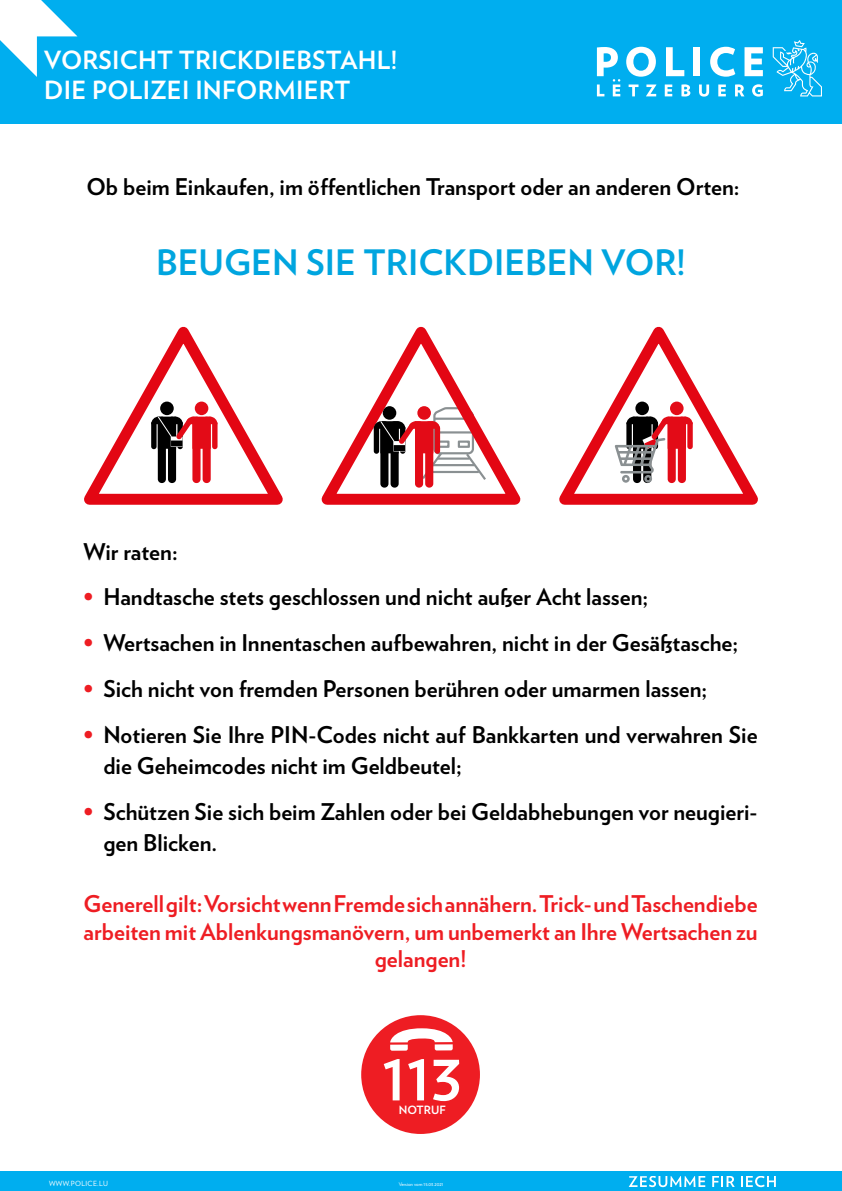
<style>
.page{position:relative;width:842px;height:1191px;background:#fff}
.page>*{position:absolute;margin:0;border:0;box-sizing:border-box;transform-origin:0 0}
.t1{font:700 35px "Verlag";color:#00a5df}
.t2{font:700 25px/30px "Verlag";letter-spacing:.01em;color:#fff}
.Paragraph_Style_5{font:700 23px/31.5px "Verlag";color:#000}
.Paragraph_Style_5-2{font:700 23px/27.6px "Verlag";color:#ee1d23;text-align:center}
.t3{font:700 11.4px "Verlag";color:#fff}
.t4{font:7.1px "Verlag";letter-spacing:.05em;color:#fff}
.t5{font:5px "Verlag";color:#fff}
.s1{color:#ee1d23}
</style>
<div class="page">
<div style="left:0;top:0;width:842px;height:124px;background:#00aeef"></div>
<div style="left:0;top:1171px;width:842px;height:20px;background:#00aeef"></div>
<svg style="left:0;top:0;width:77px;height:77px"></svg>
<div style="left:361px;top:1015px;width:119px;height:119px;background:#ee1d23;border-radius:50%"></div>
<svg style="left:384px;top:1059px;width:16px;height:41px"></svg>
<svg style="left:408px;top:1059px;width:16px;height:41px"></svg>
<svg style="left:433px;top:1059px;width:26px;height:42px"></svg>
<svg style="left:390px;top:1028px;width:63px;height:22px"></svg>
<svg style="left:629px;top:1176px;width:76px;height:11px"></svg>
<svg style="left:712px;top:1176px;width:23px;height:11px"></svg>
<svg style="left:741px;top:1176px;width:35px;height:11px"></svg>
<svg style="left:626px;top:47px;width:30px;height:30px"></svg>
<svg style="left:666px;top:47px;width:18px;height:29px"></svg>
<div style="left:693px;top:47px;width:7px;height:29px;background:#fff"></div>
<svg style="left:710px;top:47px;width:25px;height:30px"></svg>
<svg style="left:744px;top:47px;width:19px;height:29px"></svg>
<svg style="left:597px;top:47px;width:23px;height:49px"></svg>
<svg style="left:629px;top:84px;width:9px;height:12px"></svg>
<svg style="left:646px;top:84px;width:10px;height:12px"></svg>
<svg style="left:665px;top:84px;width:7px;height:12px"></svg>
<svg style="left:681px;top:84px;width:9px;height:12px"></svg>
<svg style="left:699px;top:84px;width:10px;height:12px"></svg>
<svg style="left:718px;top:84px;width:8px;height:12px"></svg>
<svg style="left:735px;top:84px;width:9px;height:12px"></svg>
<svg style="left:752px;top:84px;width:11px;height:12px"></svg>
<svg style="left:773px;top:40px;width:49px;height:56px"></svg>
<svg style="left:84px;top:327px;width:199px;height:178px"></svg>
<svg style="left:322px;top:327px;width:198px;height:178px"></svg>
<svg style="left:559px;top:327px;width:199px;height:178px"></svg>
<p class="t2" style="left:44px;top:44px;width:354px">VORSICHT TRICKDIEBSTAHL!<br>DIE POLIZEI INFORMIERT</p>
<p class="Paragraph_Style_5" style="left:86px;top:170px;width:655px">Ob beim Einkaufen, im öffentlichen Transport oder an anderen Orten:</p>
<p class="t1" style="left:156px;top:235px;width:531px">BEUGEN SIE TRICKDIEBEN VOR!</p>
<p class="Paragraph_Style_5" style="left:84px;top:534px;width:96px">Wir raten:</p>
<p class="Paragraph_Style_5" style="left:84px;top:580px;width:566px"><span class="s1">•</span> Handtasche stets geschlossen und nicht außer Acht lassen;</p>
<p class="Paragraph_Style_5" style="left:84px;top:626px;width:656px"><span class="s1">•</span> Wertsachen in Innentaschen aufbewahren, nicht in der Gesäßtasche;</p>
<p class="Paragraph_Style_5" style="left:84px;top:671px;width:625px"><span class="s1">•</span> Sich nicht von fremden Personen berühren oder umarmen lassen;</p>
<p class="Paragraph_Style_5" style="left:103px;top:717px;width:656px;text-indent:-20px"><span class="s1">•</span> Notieren Sie Ihre PIN-Codes nicht auf Bankkarten und verwahren Sie die Geheimcodes nicht im Geldbeutel;</p>
<p class="Paragraph_Style_5" style="left:103px;top:794px;width:656px;text-indent:-20px"><span class="s1">•</span> Schützen Sie sich beim Zahlen oder bei Geldabhebungen vor neugieri&shy;gen Blicken.</p>
<p class="Paragraph_Style_5-2" style="left:84px;top:888px;width:675px">Generell gilt: Vorsicht wenn Fremde sich annähern. Trick- und Taschendiebe arbeiten mit Ablenkungsmanövern, um unbemerkt an Ihre Wertsachen zu gelangen!</p>
<p class="t4" style="left:49px;top:1178px;width:60px">WWW.POLICE.LU</p>
<p class="t3" style="left:399px;top:1101px;width:48px">NOTRUF</p>
<p class="t5" style="left:399px;top:1180px;width:46px">Version vom 15.03.2021</p>
</div>
